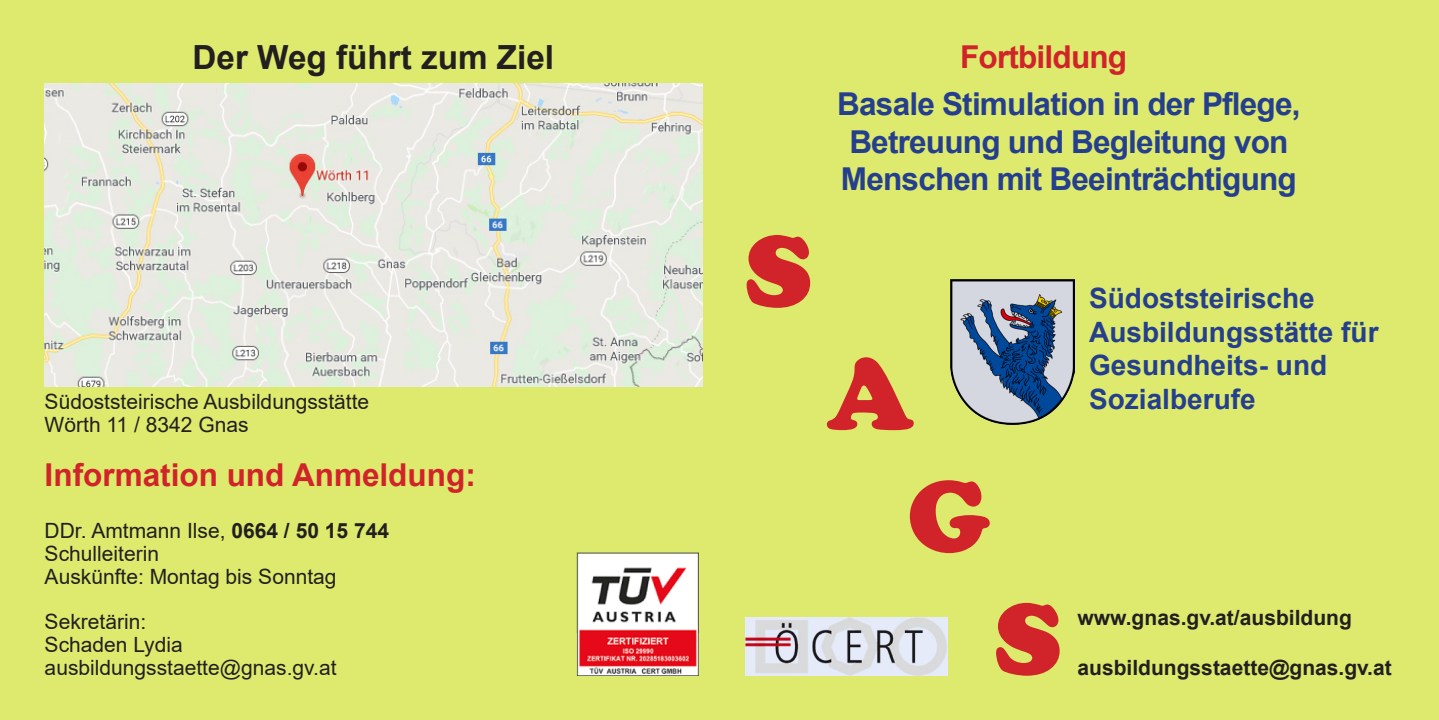
<style>
.page{position:relative;width:1439px;height:720px;background:#fff}
.page>*{position:absolute;margin:0;border:0;box-sizing:border-box;transform-origin:0 0}
.t1{font:900 105px "Cooper";color:#d1232a}
.t2{font:700 33.25px "Arial";color:#231f20}
.t3{font:700 31.5px "Arial";letter-spacing:-.025em;color:#253f8e}
.t4{font:700 31.5px "Arial";color:#d1232a}
.t5{font:700 31.5px "Arial";letter-spacing:-.025em;color:#d1232a}
.t6{font:700 28px/33.6px "Arial";color:#253f8e}
.t7{font:21px/22.8px "Arial";color:#231f20}
.t8{font:700 21px "Arial";color:#231f20}
.s1{font-weight:700}
</style>
<div class="page">
<div style="left:0;top:0;width:1439px;height:719px;background:#ddea6d"></div>
<img style="left:45px;top:84px;width:657px;height:302px">
<img style="left:572px;top:550px;width:132px;height:131px">
<img style="left:950px;top:279px;width:124px;height:145px">
<img style="left:745px;top:617px;width:202px;height:58px">
<p class="t2" style="left:193px;top:34px;width:363px">Der Weg führt zum Ziel</p>
<p class="t7" style="left:45px;top:390px;width:326px">Südoststeirische Ausbildungsstätte</p>
<p class="t7" style="left:45px;top:412px;width:205px">Wörth 11 / 8342 Gnas</p>
<p class="t4" style="left:45px;top:452px;width:433px">Information und Anmeldung:</p>
<p class="t7" style="left:45px;top:519px;width:346px">DDr. Amtmann Ilse, <span class="s1">0664 / 50 15 744</span></p>
<p class="t7" style="left:45px;top:542px;width:116px">Schulleiterin</p>
<p class="t7" style="left:45px;top:564px;width:293px">Auskünfte: Montag bis Sonntag</p>
<p class="t7" style="left:45px;top:610px;width:103px">Sekretärin:</p>
<p class="t7" style="left:45px;top:633px;width:293px">Schaden Lydia ausbildungsstaette@gnas.gv.at</p>
<p class="t1" style="left:744px;top:210px;width:69px">S</p>
<p class="t5" style="left:960px;top:34px;width:169px">Fortbildung</p>
<p class="t3" style="left:837px;top:81px;width:465px">Basale Stimulation in der Pflege,</p>
<p class="t3" style="left:849px;top:119px;width:441px">Betreuung und Begleitung von</p>
<p class="t3" style="left:841px;top:157px;width:457px">Menschen mit Beeinträchtigung</p>
<p class="t1" style="left:827px;top:332px;width:88px">A</p>
<p class="t6" style="left:1089px;top:281px;width:227px">Südoststeirische</p>
<p class="t6" style="left:1089px;top:315px;width:291px">Ausbildungsstätte für<br>Gesundheits- und</p>
<p class="t6" style="left:1089px;top:382px;width:168px">Sozialberufe</p>
<p class="t1" style="left:907px;top:455px;width:85px">G</p>
<p class="t1" style="left:994px;top:577px;width:69px">S</p>
<p class="t8" style="left:1077px;top:602px;width:276px">www.gnas.gv.at/ausbildung</p>
<p class="t8" style="left:1077px;top:652px;width:316px">ausbildungsstaette@gnas.gv.at</p>
</div>
